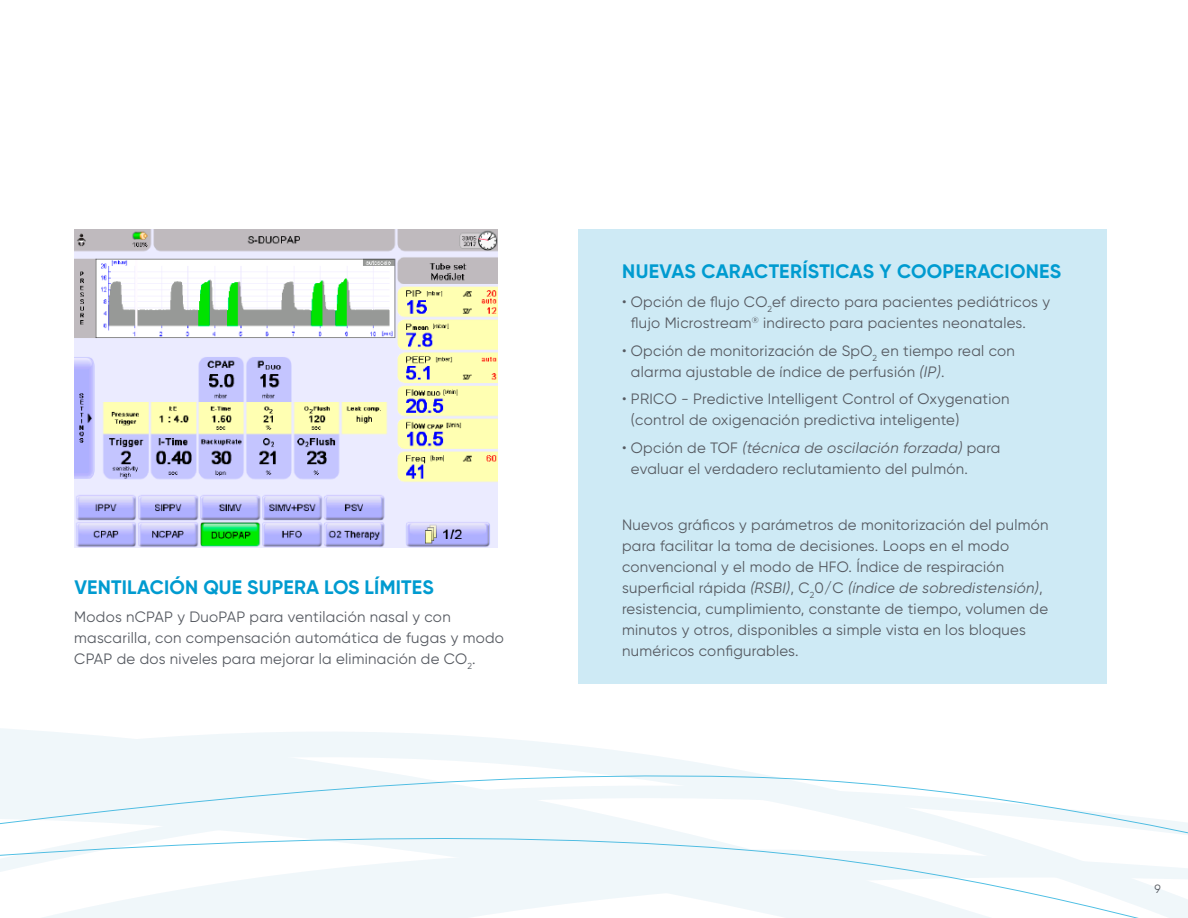
<style>
.page{position:relative;width:1188px;height:918px;background:#fff}
.page>*{position:absolute;margin:0;border:0;box-sizing:border-box;transform-origin:0 0}
.t1{font:700 19.5px "Gilroy";letter-spacing:.01em;color:#009bd0}
.t2{font:15px/21px "Gilroy";letter-spacing:.02em;color:#565a61}
.t3{font:12px "Gilroy";color:#565a61}
.s1{font-style:italic}
</style>
<div class="page">
<svg style="left:0;top:728px;width:546px;height:15px;fill:#f0f7fa"></svg>
<svg style="left:0;top:743px;width:1188px;height:175px;fill:#f0f7fa"></svg>
<img style="left:74px;top:230px;width:424px;height:317px">
<div style="left:579px;top:230px;width:528px;height:454px;background:#ceeaf5"></div>
<h1 class="t1" style="left:74px;top:575px;width:361px">VENTILACIÓN QUE SUPERA LOS LÍMITES</h1>
<p class="t2" style="left:74px;top:606px;width:431px">Modos nCPAP y DuoPAP para ventilación nasal y con mascarilla, con compensación automática de fugas y modo<br>CPAP de dos niveles para mejorar la eliminación de CO<sub>2</sub>.</p>
<h1 class="t1" style="left:622px;top:259px;width:441px">NUEVAS CARACTERÍSTICAS Y COOPERACIONES</h1>
<p class="t2" style="left:631px;top:291px;width:421px;text-indent:-9px">• Opción de flujo CO<sub>2</sub>ef directo para pacientes pediátricos y flujo Microstream<sup>®</sup> indirecto para pacientes neonatales.</p>
<p class="t2" style="left:631px;top:340px;width:386px;text-indent:-9px">• Opción de monitorización de SpO<sub>2</sub> en tiempo real con alarma ajustable de índice de perfusión <span class="s1">(IP)</span>.</p>
<p class="t2" style="left:631px;top:388px;width:380px;text-indent:-9px">• PRICO - Predictive Intelligent Control of Oxygenation (control de oxigenación predictiva inteligente)</p>
<p class="t2" style="left:631px;top:437px;width:371px;text-indent:-9px">• Opción de TOF <span class="s1">(técnica de oscilación forzada)</span> para evaluar el verdadero reclutamiento del pulmón.</p>
<p class="t2" style="left:622px;top:514px;width:428px">Nuevos gráficos y parámetros de monitorización del pulmón para facilitar la toma de decisiones. Loops en el modo convencional y el modo de HFO. Índice de respiración superficial rápida <span class="s1">(RSBI)</span>, C<sub>2</sub>0/C <span class="s1">(índice de sobredistensión)</span>, resistencia, cumplimiento, constante de tiempo, volumen de minutos y otros, disponibles a simple vista en los bloques numéricos configurables.</p>
<p class="t3" style="left:1154px;top:882px;width:8px">9</p>
</div>
